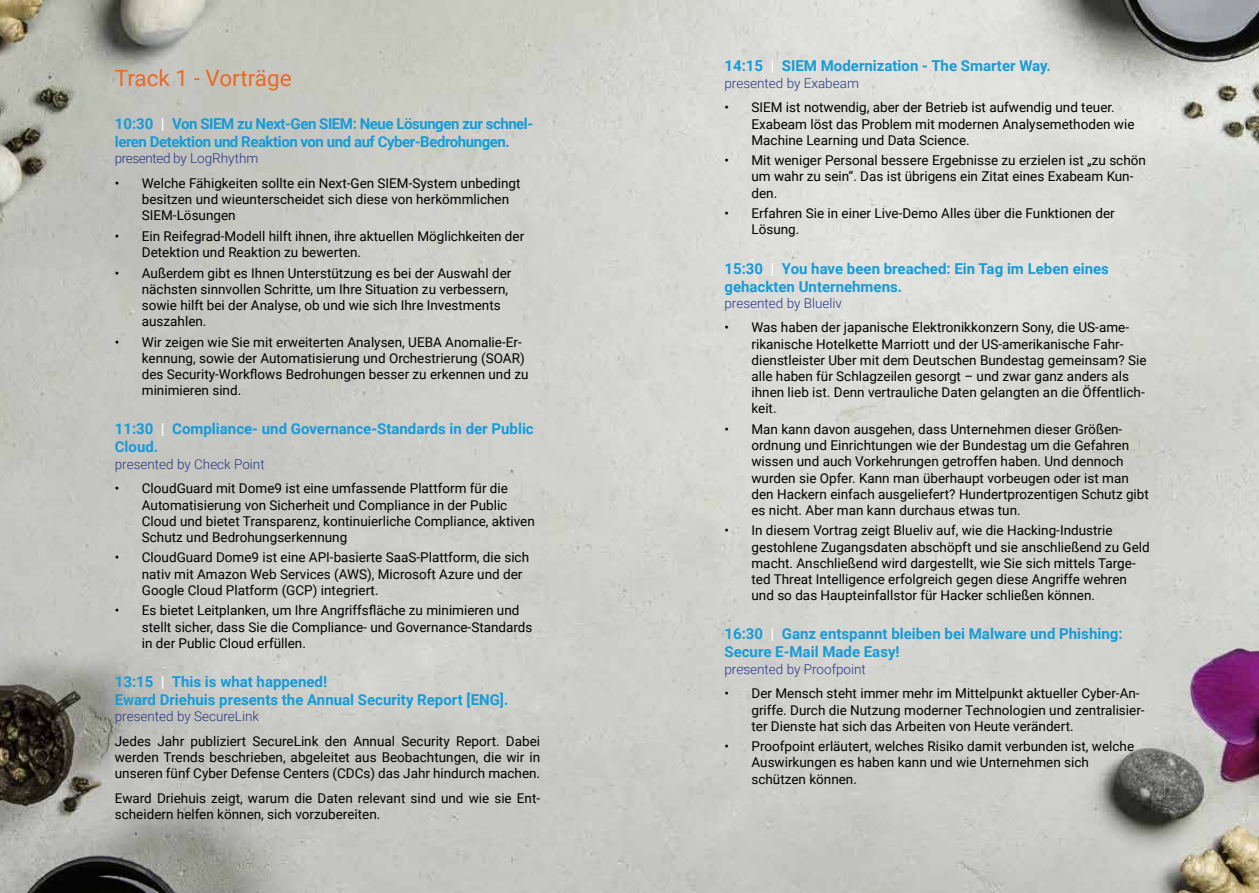
<style>
.page{position:relative;width:1259px;height:893px;background:#fff}
.page>*{position:absolute;margin:0;border:0;box-sizing:border-box;transform-origin:0 0}
.t1{font:22.5px "Roboto";color:#ec6825}
.t2{font:700 15px/18px "Roboto";color:#169bd7}
.t3{font:700 15px/18px "Roboto";letter-spacing:-.03em;color:#169bd7}
.t4{font:13.5px/16.2px "Roboto";color:#000}
.t5{font:300 13.5px "Roboto";color:#283583}
.s1{color:#fff}
</style>
<div class="page">
<img style="left:0;top:0;width:1259px;height:893px">
<h1 class="t1" style="left:115px;top:62px;width:178px">Track 1 - Vorträge</h1>
<p class="t3" style="left:115px;top:114px;width:420px">10:30 <span class="s1">|</span> Von SIEM zu Next-Gen SIEM: Neue Lösungen zur schnel&shy;leren Detektion und Reaktion von und auf Cyber-Bedrohungen.</p>
<p class="t5" style="left:115px;top:149px;width:145px">presented by LogRhythm</p>
<p class="t4" style="left:142px;top:175px;width:380px;text-indent:-27px">• Welche Fähigkeiten sollte ein Next-Gen SIEM-System unbedingt besitzen und wieunterscheidet sich diese von herkömmlichen<br>SIEM-Lösungen</p>
<p class="t4" style="left:142px;top:227px;width:384px;text-indent:-27px">• Ein Reifegrad-Modell hilft ihnen, ihre aktuellen Möglichkeiten der<br>Detektion und Reaktion zu bewerten.</p>
<p class="t4" style="left:142px;top:264px;width:371px;text-indent:-27px">• Außerdem gibt es Ihnen Unterstützung es bei der Auswahl der nächsten sinnvollen Schritte, um Ihre Situation zu verbessern, sowie hilft bei der Analyse, ob und wie sich Ihre Investments auszahlen.</p>
<p class="t4" style="left:142px;top:333px;width:388px;text-indent:-27px">• Wir zeigen wie Sie mit erweiterten Analysen, UEBA Anomalie-Er&shy;kennung, sowie der Automatisierung und Orchestrierung (SOAR) des Security-Workflows Bedrohungen besser zu erkennen und zu minimieren sind.</p>
<p class="t2" style="left:115px;top:420px;width:420px">11:30 <span class="s1">|</span> Compliance- und Governance-Standards in der Public<br>Cloud.</p>
<p class="t5" style="left:115px;top:454px;width:151px">presented by Check Point</p>
<p class="t4" style="left:142px;top:480px;width:394px;text-indent:-27px">• CloudGuard mit Dome9 ist eine umfassende Plattform für die Automatisierung von Sicherheit und Compliance in der Public Cloud und bietet Transparenz, kontinuierliche Compliance, aktiven Schutz und Bedrohungserkennung</p>
<p class="t4" style="left:142px;top:549px;width:389px;text-indent:-27px">• CloudGuard Dome9 ist eine API-basierte SaaS-Plattform, die sich nativ mit Amazon Web Services (AWS), Microsoft Azure und der<br>Google Cloud Platform (GCP) integriert.</p>
<p class="t4" style="left:142px;top:602px;width:392px;text-indent:-27px">• Es bietet Leitplanken, um Ihre Angriffsfläche zu minimieren und stellt sicher, dass Sie die Compliance- und Governance-Standards in der Public Cloud erfüllen.</p>
<p class="t2" style="left:115px;top:672px;width:395px">13:15 <span class="s1">|</span> This is what happened!<br>Eward Driehuis presents the Annual Security Report [ENG].</p>
<p class="t5" style="left:115px;top:707px;width:146px">presented by SecureLink</p>
<p class="t4" style="left:115px;top:732px;width:427px;text-align:justify">Jedes Jahr publiziert SecureLink den Annual Security Report. Dabei werden Trends beschrieben, abgeleitet aus Beobachtungen, die wir in unseren fünf Cyber Defense Centers (CDCs) das Jahr hindurch machen.</p>
<p class="t4" style="left:115px;top:790px;width:427px">Eward Driehuis zeigt, warum die Daten relevant sind und wie sie Ent&shy;scheidern helfen können, sich vorzubereiten.</p>
<p class="t2" style="left:724px;top:57px;width:328px">14:15 <span class="s1">|</span> SIEM Modernization - The Smarter Way.</p>
<p class="t5" style="left:724px;top:73px;width:136px">presented by Exabeam</p>
<p class="t4" style="left:751px;top:99px;width:384px;text-indent:-27px">• SIEM ist notwendig, aber der Betrieb ist aufwendig und teuer.<br>Exabeam löst das Problem mit modernen Analysemethoden wie<br>Machine Learning und Data Science.</p>
<p class="t4" style="left:751px;top:152px;width:396px;text-indent:-27px">• Mit weniger Personal bessere Ergebnisse zu erzielen ist „zu schön um wahr zu sein“. Das ist übrigens ein Zitat eines Exabeam Kun&shy;den.</p>
<p class="t4" style="left:751px;top:205px;width:365px;text-indent:-27px">• Erfahren Sie in einer Live-Demo Alles über die Funktionen der<br>Lösung.</p>
<p class="t2" style="left:724px;top:259px;width:386px">15:30 <span class="s1">|</span> You have been breached: Ein Tag im Leben eines gehackten Unternehmens.</p>
<p class="t5" style="left:724px;top:293px;width:119px">presented by Blueliv</p>
<p class="t4" style="left:751px;top:319px;width:396px;text-indent:-27px">• Was haben der japanische Elektronikkonzern Sony, die US-ame&shy;rikanische Hotelkette Marriott und der US-amerikanische Fahr&shy;dienstleister Uber mit dem Deutschen Bundestag gemeinsam? Sie alle haben für Schlagzeilen gesorgt – und zwar ganz anders als ihnen lieb ist. Denn vertrauliche Daten gelangten an die Öffentlich&shy;keit.</p>
<p class="t4" style="left:751px;top:421px;width:399px;text-indent:-27px">• Man kann davon ausgehen, dass Unternehmen dieser Größen&shy;ordnung und Einrichtungen wie der Bundestag um die Gefahren wissen und auch Vorkehrungen getroffen haben. Und dennoch wurden sie Opfer. Kann man überhaupt vorbeugen oder ist man den Hackern einfach ausgeliefert? Hundertprozentigen Schutz gibt es nicht. Aber man kann durchaus etwas tun.</p>
<p class="t4" style="left:751px;top:522px;width:400px;text-indent:-27px">• In diesem Vortrag zeigt Blueliv auf, wie die Hacking-Industrie gestohlene Zugangsdaten abschöpft und sie anschließend zu Geld macht. Anschließend wird dargestellt, wie Sie sich mittels Targe&shy;ted Threat Intelligence erfolgreich gegen diese Angriffe wehren und so das Haupteinfallstor für Hacker schließen können.</p>
<p class="t2" style="left:724px;top:625px;width:399px">16:30 <span class="s1">|</span> Ganz entspannt bleiben bei Malware und Phishing:<br>Secure E-Mail Made Easy!</p>
<p class="t5" style="left:724px;top:659px;width:143px">presented by Proofpoint</p>
<p class="t4" style="left:751px;top:685px;width:395px;text-indent:-27px">• Der Mensch steht immer mehr im Mittelpunkt aktueller Cyber-An&shy;griffe. Durch die Nutzung moderner Technologien und zentralisier&shy;ter Dienste hat sich das Arbeiten von Heute verändert.</p>
<p class="t4" style="left:751px;top:738px;width:384px;text-indent:-27px">• Proofpoint erläutert, welches Risiko damit verbunden ist, welche<br>Auswirkungen es haben kann und wie Unternehmen sich schützen können.</p>
</div>
